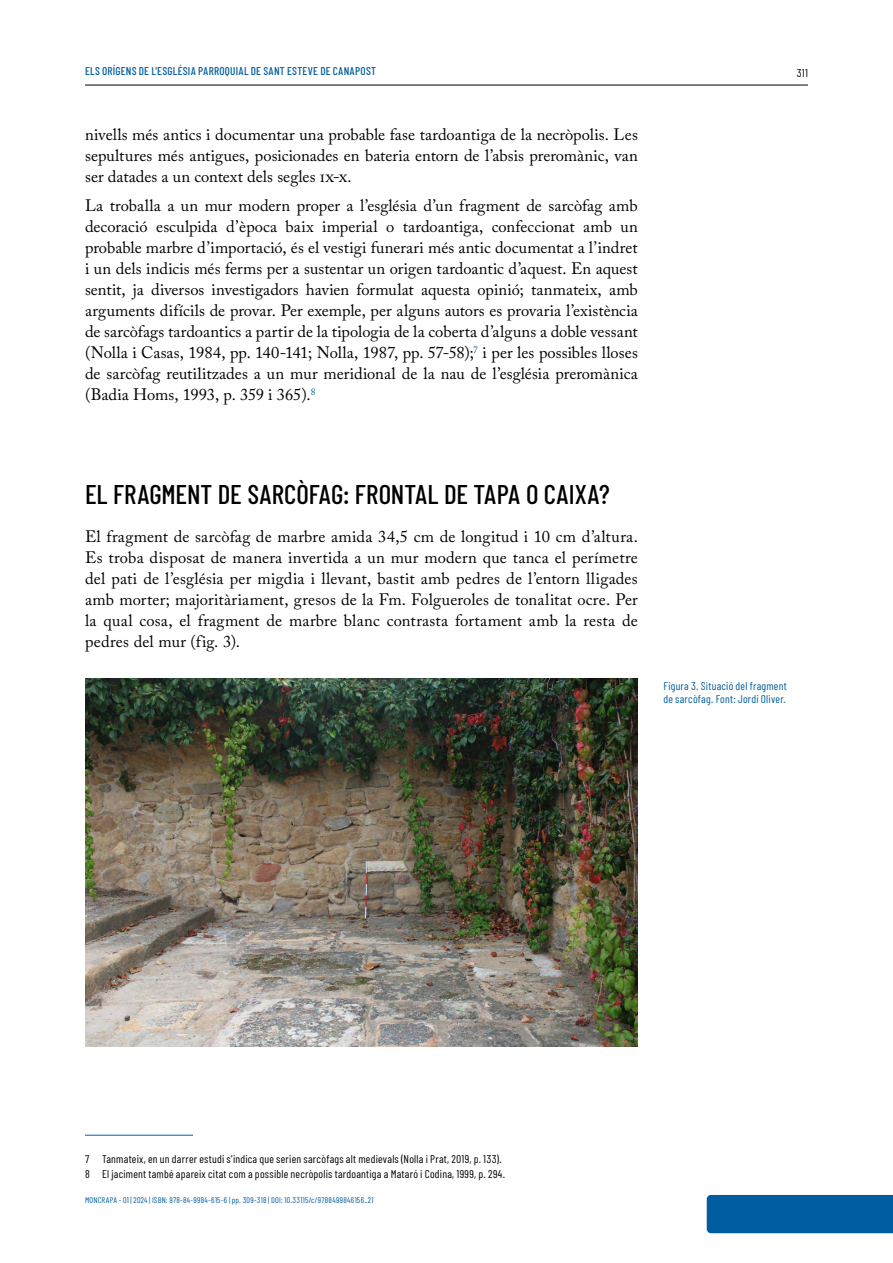
<style>
.page{position:relative;width:893px;height:1263px;background:#fff}
.page>*{position:absolute;margin:0;border:0;box-sizing:border-box;transform-origin:0 0}
.t1{font:500 27px "Barlow Condensed";letter-spacing:-.005em;color:#000}
.t2{font:16.5px/21px "Adobe Caslon Pro";color:#000;text-align:justify}
.t3{font:11.25px/15px "Barlow Condensed";letter-spacing:.02em;color:#000}
.t4{font:11.25px/13.5px "Barlow Condensed";letter-spacing:.02em;color:#005d9f}
.t5{font:500 11.25px "Barlow Condensed";letter-spacing:.02em;color:#005d9f}
.t6{font:8.25px "Barlow Condensed";letter-spacing:.04em;color:#005d9f}
</style>
<div class="page">
<hr style="left:85px;top:85px;width:723px;height:1px;background:#000">
<div style="left:707px;top:1195px;width:186px;height:38px;background:#005d9f"></div>
<hr style="left:85px;top:1135px;width:108px;height:1px;background:#005d9f">
<img style="left:85px;top:678px;width:553px;height:369px">
<p class="t5" style="left:85px;top:64px;width:23px">ELS ORÍGENS</p>
<p class="t5" style="left:139px;top:64px;width:25px">DE L'ESGLÉSIA</p>
<p class="t5" style="left:198px;top:64px;width:6px">PARROQUIAL</p>
<p class="t5" style="left:251px;top:64px;width:48px">DE SANT ESTEVE</p>
<p class="t5" style="left:320px;top:64px;width:25px">DE CANAPOST</p>
<p class="t3" style="left:797px;top:65px;width:13px">311</p>
<p class="t2" style="left:85px;top:123px;width:554px">nivells més antics i documentar una probable fase tardoantiga de la necròpolis. Les sepultures més antigues, posicionades en bateria entorn de l’absis preromànic, van ser datades a un context dels segles ix‑x.</p>
<p class="t2" style="left:85px;top:195px;width:554px">La troballa a un mur modern proper a l’església d’un fragment de sarcòfag amb decoració esculpida d’època baix imperial o tardoantiga, confeccionat amb un probable marbre d’importació, és el vestigi funerari més antic documentat a l’indret i un dels indicis més ferms per a sustentar un origen tardoantic d’aquest. En aquest sentit, ja diversos investigadors havien formulat aquesta opinió; tanmateix, amb arguments difícils de provar. Per exemple, per alguns autors es provaria l’existència de sarcòfags tardoantics a partir de la tipologia de la coberta d’alguns a doble vessant (Nolla i Casas, 1984, pp. 140‑141; Nolla, 1987, pp. 57‑58);<sup>7</sup> i per les possibles lloses de sarcòfag reutilitzades a un mur meridional de la nau de l’església preromànica (Badia Homs, 1993, p. 359 i 365).<sup>8</sup></p>
<h1 class="t1" style="left:85px;top:477px;width:526px">EL FRAGMENT DE SARCÒFAG: FRONTAL DE TAPA O CAIXA?</h1>
<p class="t2" style="left:85px;top:526px;width:554px">El fragment de sarcòfag de marbre amida 34,5 cm de longitud i 10 cm d’altura.<br>Es troba disposat de manera invertida a un mur modern que tanca el perímetre del pati de l’església per migdia i llevant, bastit amb pedres de l’entorn lligades amb morter; majoritàriament, gresos de la Fm. Folgueroles de tonalitat ocre. Per la qual cosa, el fragment de marbre blanc contrasta fortament amb la resta de pedres del mur (fig. 3).</p>
<p class="t4" style="left:663px;top:678px;width:125px">Figura 3. Situació del fragment de sarcòfag. Font: Jordi Oliver.</p>
<p class="t3" style="left:85px;top:1151px;width:421px">7 Tanmateix, en un darrer estudi s’indica que serien sarcòfags alt medievals (Nolla i Prat, 2019, p. 133).<br>8 El jaciment també apareix citat com a possible necròpolis tardoantiga a Mataró i Codina, 1999, p. 294.</p>
<p class="t6" style="left:85px;top:1195px;width:290px">MONCRAPA - 01 | 2024 | ISBN: 978-84-9984-615-6 | pp. 309-318 | DOI: 10.33115/c/9788499846156_21</p>
</div>
